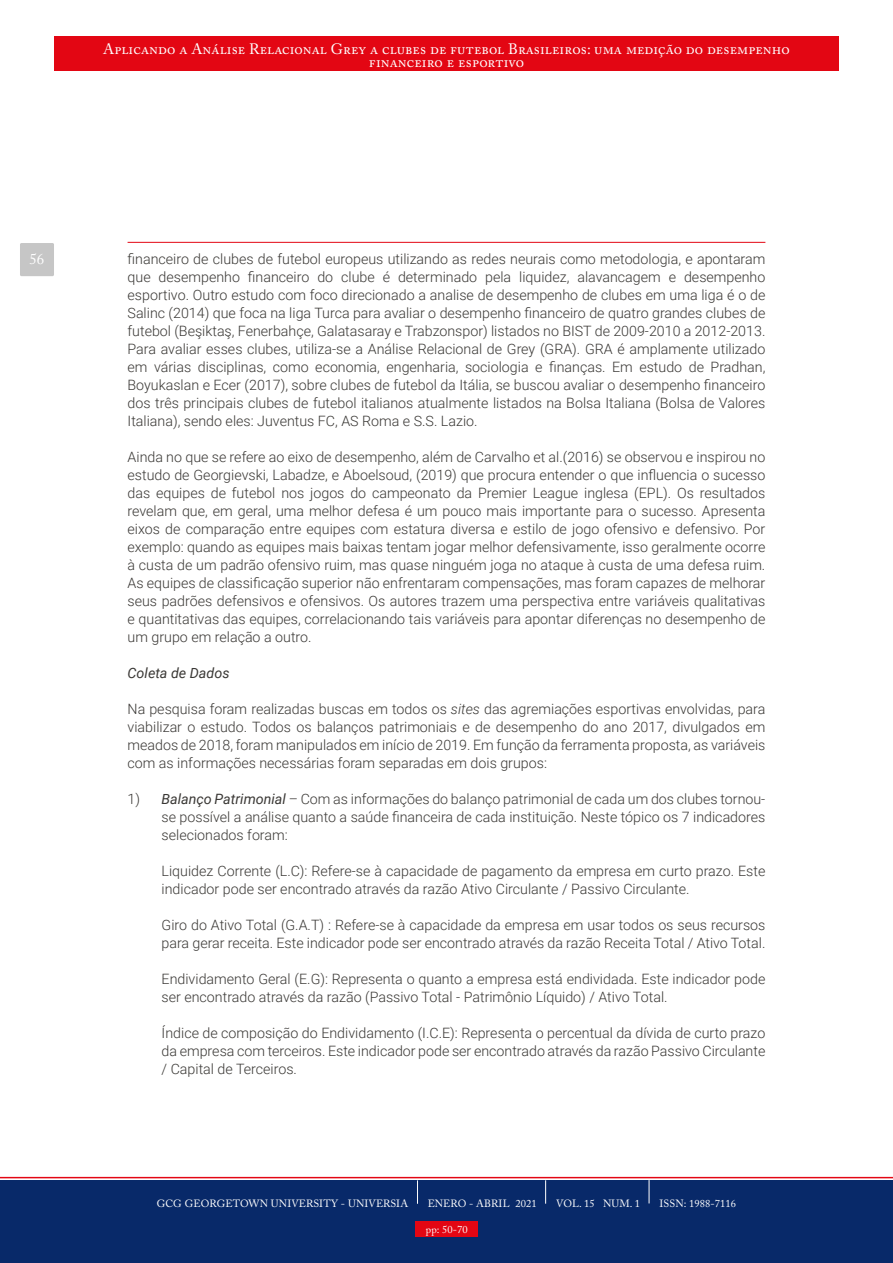
<style>
.page{position:relative;width:893px;height:1263px;background:#fff}
.page>*{position:absolute;margin:0;border:0;box-sizing:border-box;transform-origin:0 0}
.t1{font:15px/13.5px "Adobe Caslon Pro";letter-spacing:.005em;color:#fff;text-align:center}
.t2{font:300 14.25px/18px "Roboto";color:#3a3835;text-align:justify}
.t3{font:italic 14.25px "Roboto";color:#3a3835}
.t4{font:10.5px "Adobe Caslon Pro";letter-spacing:.01em;color:#fff}
.s1{font-style:italic}
.s2{font-weight:400;font-style:italic}
</style>
<div class="page">
<div style="left:54px;top:37px;width:785px;height:34px;background:#e30613"></div>
<div style="left:0;top:1180px;width:893px;height:83px;background:#082969"></div>
<svg style="left:0;top:1177px;width:893px;height:27px"></svg>
<div style="left:20px;top:243px;width:34px;height:33px;background:#c6c6c6;border-radius:2px"></div>
<hr style="left:128px;top:242px;width:637px;height:1px;background:#e30613">
<div style="left:415px;top:1221px;width:63px;height:16px;background:#e30613"></div>
<p class="t1" style="left:103px;top:42px;width:688px">Aplicando a Análise Relacional Grey a clubes de futebol Brasileiros: uma medição do desempenho financeiro e esportivo</p>
<p class="t1" style="left:29px;top:252px;width:16px">56</p>
<p class="t2" style="left:128px;top:250px;width:639px">financeiro de clubes de futebol europeus utilizando as redes neurais como metodologia, e apontaram que desempenho financeiro do clube é determinado pela liquidez, alavancagem e desempenho esportivo. Outro estudo com foco direcionado a analise de desempenho de clubes em uma liga é o de Salinc (2014) que foca na liga Turca para avaliar o desempenho financeiro de quatro grandes clubes de futebol (Beşiktaş, Fenerbahçe, Galatasaray e Trabzonspor) listados no BIST de 2009-2010 a 2012-2013.<br>Para avaliar esses clubes, utiliza-se a Análise Relacional de Grey (GRA). GRA é amplamente utilizado em várias disciplinas, como economia, engenharia, sociologia e finanças. Em estudo de Pradhan, Boyukaslan e Ecer (2017), sobre clubes de futebol da Itália, se buscou avaliar o desempenho financeiro dos três principais clubes de futebol italianos atualmente listados na Bolsa Italiana (Bolsa de Valores Italiana), sendo eles: Juventus FC, AS Roma e S.S. Lazio.</p>
<p class="t2" style="left:128px;top:448px;width:639px">Ainda no que se refere ao eixo de desempenho, além de Carvalho et al.(2016) se observou e inspirou no estudo de Georgievski, Labadze, e Aboelsoud, (2019) que procura entender o que influencia o sucesso das equipes de futebol nos jogos do campeonato da Premier League inglesa (EPL). Os resultados revelam que, em geral, uma melhor defesa é um pouco mais importante para o sucesso. Apresenta eixos de comparação entre equipes com estatura diversa e estilo de jogo ofensivo e defensivo. Por exemplo: quando as equipes mais baixas tentam jogar melhor defensivamente, isso geralmente ocorre à custa de um padrão ofensivo ruim, mas quase ninguém joga no ataque à custa de uma defesa ruim.<br>As equipes de classificação superior não enfrentaram compensações, mas foram capazes de melhorar seus padrões defensivos e ofensivos. Os autores trazem uma perspectiva entre variáveis qualitativas e quantitativas das equipes, correlacionando tais variáveis para apontar diferenças no desempenho de um grupo em relação a outro.</p>
<p class="t3" style="left:128px;top:663px;width:104px">Coleta de Dados</p>
<p class="t2" style="left:128px;top:700px;width:639px">Na pesquisa foram realizadas buscas em todos os <span class="s1">sites</span> das agremiações esportivas envolvidas, para viabilizar o estudo. Todos os balanços patrimoniais e de desempenho do ano 2017, divulgados em meados de 2018, foram manipulados em início de 2019. Em função da ferramenta proposta, as variáveis com as informações necessárias foram separadas em dois grupos:</p>
<p class="t2" style="left:162px;top:790px;width:605px;text-indent:-34px">1) <span class="s2">Balanço Patrimonial</span> – Com as informações do balanço patrimonial de cada um dos clubes tornou&shy;se possível a análise quanto a saúde financeira de cada instituição. Neste tópico os 7 indicadores selecionados foram:</p>
<p class="t2" style="left:162px;top:862px;width:605px">Liquidez Corrente (L.C): Refere-se à capacidade de pagamento da empresa em curto prazo. Este indicador pode ser encontrado através da razão Ativo Circulante / Passivo Circulante.</p>
<p class="t2" style="left:162px;top:916px;width:605px">Giro do Ativo Total (G.A.T) : Refere-se à capacidade da empresa em usar todos os seus recursos para gerar receita. Este indicador pode ser encontrado através da razão Receita Total / Ativo Total.</p>
<p class="t2" style="left:162px;top:970px;width:605px">Endividamento Geral (E.G): Representa o quanto a empresa está endividada. Este indicador pode ser encontrado através da razão (Passivo Total - Patrimônio Líquido) / Ativo Total.</p>
<p class="t2" style="left:162px;top:1024px;width:605px">Índice de composição do Endividamento (I.C.E): Representa o percentual da dívida de curto prazo da empresa com terceiros. Este indicador pode ser encontrado através da razão Passivo Circulante / Capital de Terceiros.</p>
<p class="t4" style="left:157px;top:1197px;width:253px">GCG GEORGETOWN UNIVERSITY - UNIVERSIA</p>
<p class="t4" style="left:428px;top:1197px;width:110px">ENERO - ABRIL 2021</p>
<p class="t4" style="left:556px;top:1197px;width:85px">VOL. 15 NUM. 1</p>
<p class="t4" style="left:660px;top:1197px;width:78px">ISSN: 1988-7116</p>
<p class="t4" style="left:426px;top:1223px;width:43px">pp: 50-70</p>
</div>
